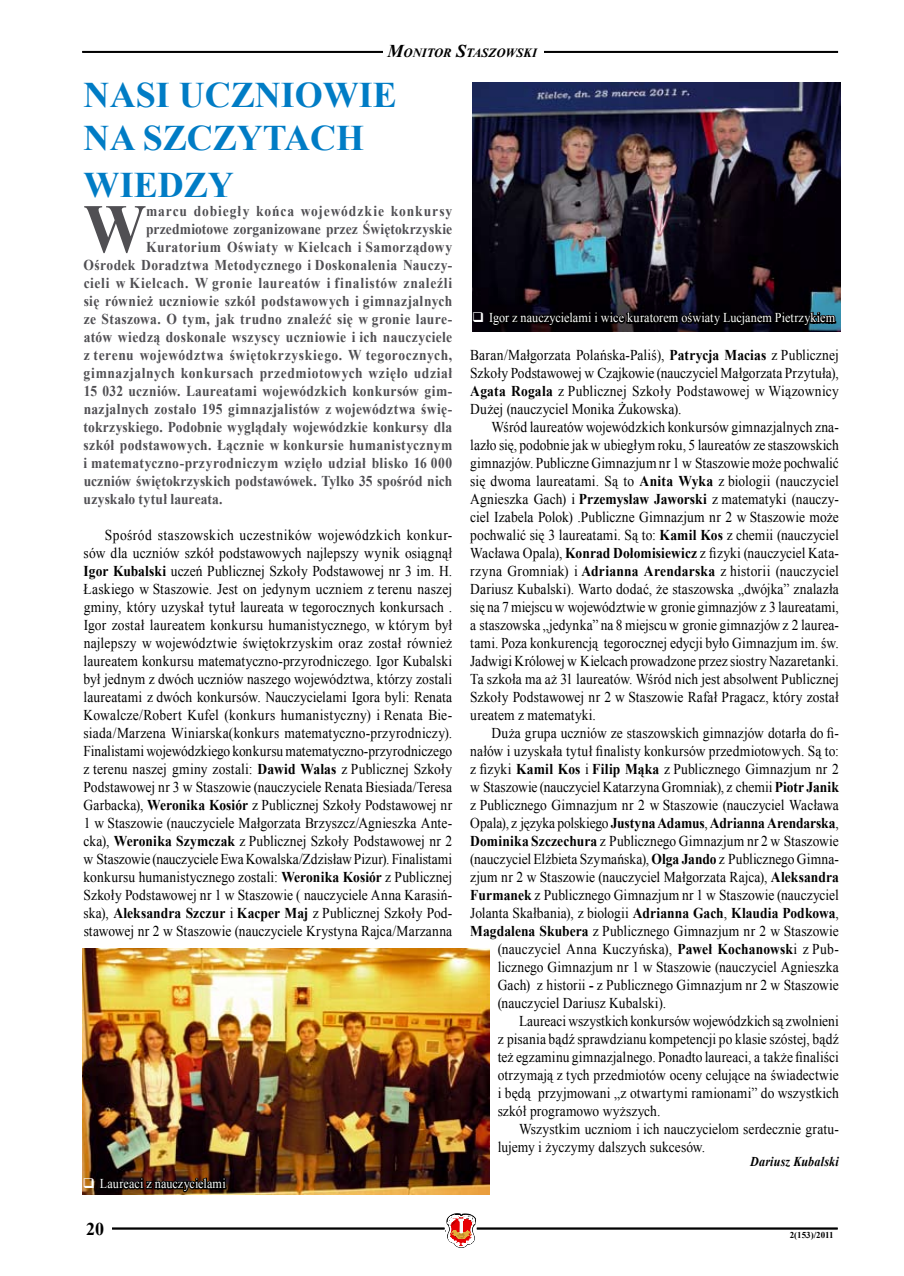
<style>
.page{position:relative;width:904px;height:1276px;background:#fff}
.page>*{position:absolute;margin:0;border:0;box-sizing:border-box;transform-origin:0 0}
.t1{font:700 69.3px "Times New Roman";color:#504f53;scale:.9 1}
.t2{font:700 36px "Times New Roman";color:#007cc5}
.t3{font:700 18px "Times New Roman";color:#000}
.t4{font:15px/18px "Times New Roman";letter-spacing:.005em;color:#000;text-align:justify;scale:.9 1}
.t5{font:700 15px "Times New Roman";letter-spacing:.025em;color:#504f53;scale:.9 1}
.t6{font:700 15px "Times New Roman";letter-spacing:.045em;color:#504f53;scale:.9 1}
.t7{font:700 15px "Times New Roman";letter-spacing:.005em;color:#504f53;scale:.9 1}
.t8{font:700 15px "Times New Roman";letter-spacing:-.01em;color:#000;scale:.9 1}
.t9{font:700 15px "Times New Roman";letter-spacing:.065em;color:#504f53;scale:.9 1}
.t10{font:13.5px "Times New Roman";letter-spacing:.005em;color:#fefefe;scale:.9 1}
.t11{font:italic 700 13.5px "Times New Roman";letter-spacing:.015em;color:#000;scale:.9 1}
.t12{font:italic 700 12.6px "Times New Roman";color:#000}
.t13{font:700 9px "Times New Roman";color:#000}
.s1{font-size:18px}
.s2{font-weight:700}
.s3{font-weight:400}
</style>
<div class="page">
<svg style="left:447px;top:1213px;width:29px;height:34px"></svg>
<hr style="left:477px;top:1227px;width:360px;height:1px;background:#000">
<hr style="left:477px;top:1228px;width:360px;height:1px;background:#000">
<hr style="left:112px;top:1227px;width:332px;height:1px;background:#000">
<hr style="left:112px;top:1228px;width:332px;height:1px;background:#000">
<hr style="left:82px;top:51px;width:756px;height:1px;background:#000">
<hr style="left:82px;top:52px;width:756px;height:1px;background:#000">
<div style="left:383px;top:41px;width:161px;height:21px;background:#fff"></div>
<img style="left:472px;top:82px;width:368px;height:250px">
<img style="left:83px;top:948px;width:406px;height:246px">
<svg style="left:98px;top:1170px;width:130px;height:25px;background:#351b0b"></svg>
<svg style="left:487px;top:303px;width:350px;height:26px;background:#080a11"></svg>
<p class="t12" style="left:387px;top:44px;width:151px"><span class="s1">M</span>ONITOR <span class="s1">S</span>TASZOWSKI</p>
<h2 class="t2" style="left:84px;top:70px;width:47px">Nasi</h2>
<h2 class="t2" style="left:179px;top:70px;width:26px">uczniowi</h2>
<h2 class="t2" style="left:373px;top:70px;width:26px">e</h2>
<h2 class="t2" style="left:84px;top:113px;width:83px">na szcz</h2>
<h2 class="t2" style="left:237px;top:113px;width:129px">ytach</h2>
<h2 class="t2" style="left:84px;top:160px;width:152px">wiedzy</h2>
<h1 class="t1" style="left:84px;top:181px;width:71px">W</h1>
<p class="t9" style="left:146px;top:201px;width:342px">marcu dobiegły końca wojewódzkie konkursy</p>
<p class="t7" style="left:146px;top:219px;width:341px">przedmiotowe zorganizowane przez Świętokrzyskie</p>
<p class="t5" style="left:146px;top:237px;width:342px">Kuratorium Oświaty w Kielcach i Samorządowy</p>
<p class="t5" style="left:84px;top:255px;width:411px">Ośrodek Doradztwa Metodycznego i Doskonalenia Nauczy-</p>
<p class="t6" style="left:84px;top:273px;width:411px">cieli w Kielcach. W gronie laureatów i finalistów znaleźli</p>
<p class="t5" style="left:84px;top:291px;width:411px">się również uczniowie szkół podstawowych i gimnazjalnych</p>
<p class="t5" style="left:84px;top:309px;width:411px">ze Staszowa. O tym, jak trudno znaleźć się w gronie laure-</p>
<p class="t5" style="left:84px;top:327px;width:411px">atów wiedzą doskonale wszyscy uczniowie i ich nauczyciele</p>
<p class="t5" style="left:84px;top:345px;width:411px">z terenu województwa świętokrzyskiego. W tegorocznych,</p>
<p class="t6" style="left:84px;top:363px;width:411px">gimnazjalnych konkursach przedmiotowych wzięło udział</p>
<p class="t5" style="left:84px;top:381px;width:411px">15 032 uczniów. Laureatami wojewódzkich konkursów gim-</p>
<p class="t5" style="left:84px;top:399px;width:411px">nazjalnych zostało 195 gimnazjalistów z województwa świę-</p>
<p class="t5" style="left:84px;top:417px;width:411px">tokrzyskiego. Podobnie wyglądały wojewódzkie konkursy dla</p>
<p class="t5" style="left:84px;top:435px;width:411px">szkół podstawowych. Łącznie w konkursie humanistycznym</p>
<p class="t5" style="left:84px;top:453px;width:411px">i matematyczno-przyrodniczym wzięło udział blisko 16 000</p>
<p class="t7" style="left:84px;top:471px;width:411px">uczniów świętokrzyskich podstawówek. Tylko 35 spośród nich</p>
<p class="t5" style="left:84px;top:489px;width:156px">uzyskało tytuł laureata.</p>
<p class="t4" style="left:84px;top:526px;width:411px;text-indent:21px">Spośród staszowskich uczestników wojewódzkich konkur&shy;sów dla uczniów szkół podstawowych najlepszy wynik osiągnął <span class="s2">Igor Kubalski</span> uczeń Publicznej Szkoły Podstawowej nr 3 im. H.<br>Łaskiego w Staszowie. Jest on jedynym uczniem z terenu naszej gminy, który uzyskał tytuł laureata w tegorocznych konkursach .<br>Igor został laureatem konkursu humanistycznego, w którym był najlepszy w województwie świętokrzyskim oraz został również laureatem konkursu matematyczno-przyrodniczego. Igor Kubalski był jednym z dwóch uczniów naszego województwa, którzy zostali laureatami z dwóch konkursów. Nauczycielami Igora byli: Renata Kowalcze/Robert Kufel (konkurs humanistyczny) i Renata Bie&shy;siada/Marzena Winiarska(konkurs matematyczno-przyrodniczy).<br>Finalistami wojewódzkiego konkursu matematyczno-przyrodniczego z terenu naszej gminy zostali: <span class="s2">Dawid Walas</span> z Publicznej Szkoły Podstawowej nr 3 w Staszowie (nauczyciele Renata Biesiada/Teresa Garbacka), <span class="s2">Weronika Kosiór</span> z Publicznej Szkoły Podstawowej nr 1 w Staszowie (nauczyciele Małgorzata Brzyszcz/Agnieszka Ante&shy;cka), <span class="s2">Weronika Szymczak</span> z Publicznej Szkoły Podstawowej nr 2 w Staszowie (nauczyciele Ewa Kowalska/Zdzisław Pizur). Finalistami konkursu humanistycznego zostali: <span class="s2">Weronika Kosiór</span> z Publicznej Szkoły Podstawowej nr 1 w Staszowie ( nauczyciele Anna Karasiń&shy;ska), <span class="s2">Aleksandra Szczur</span> i <span class="s2">Kacper Maj</span> z Publicznej Szkoły Pod&shy;stawowej nr 2 w Staszowie (nauczyciele Krystyna Rajca/Marzanna</p>
<p class="t10" style="left:83px;top:1174px;width:160px">❑ Laureaci z nauczycielami</p>
<p class="t3" style="left:86px;top:1216px;width:19px">20</p>
<p class="t10" style="left:472px;top:309px;width:405px">❑ Igor z nauczycielami i wice kuratorem oświaty Lucjanem Pietrzykiem</p>
<p class="t4" style="left:470px;top:346px;width:411px">Baran/Małgorzata Polańska-Paliś), <span class="s2">Patrycja Macias</span> z Publicznej Szkoły Podstawowej w Czajkowie (nauczyciel Małgorzata Przytuła), <span class="s2">Agata Rogala</span> z Publicznej Szkoły Podstawowej w Wiązownicy Dużej (nauczyciel Monika Żukowska).</p>
<p class="t4" style="left:470px;top:418px;width:411px;text-indent:21px">Wśród laureatów wojewódzkich konkursów gimnazjalnych zna&shy;lazło się, podobnie jak w ubiegłym roku, 5 laureatów ze staszowskich gimnazjów. Publiczne Gimnazjum nr 1 w Staszowie może pochwalić się dwoma laureatami. Są to <span class="s2">Anita Wyka</span> z biologii (nauczyciel Agnieszka Gach) i <span class="s2">Przemysław Jaworski</span> z matematyki (nauczy&shy;ciel Izabela Polok) .Publiczne Gimnazjum nr 2 w Staszowie może pochwalić się 3 laureatami. Są to: <span class="s2">Kamil Kos</span> z chemii (nauczyciel Wacława Opala), <span class="s2">Konrad Dołomisiewicz</span> z fizyki (nauczyciel Kata&shy;rzyna Gromniak) i <span class="s2">Adrianna Arendarska</span> z historii (nauczyciel Dariusz Kubalski). Warto dodać, że staszowska „dwójka” znalazła się na 7 miejscu w województwie w gronie gimnazjów z 3 laureatami, a staszowska „jedynka” na 8 miejscu w gronie gimnazjów z 2 laurea&shy;tami. Poza konkurencją tegorocznej edycji było Gimnazjum im. św.<br>Jadwigi Królowej w Kielcach prowadzone przez siostry Nazaretanki.<br>Ta szkoła ma aż 31 laureatów. Wśród nich jest absolwent Publicznej Szkoły Podstawowej nr 2 w Staszowie Rafał Pragacz, który został ureatem z matematyki.</p>
<p class="t4" style="left:491px;top:724px;width:387px">Duża grupa uczniów ze staszowskich gimnazjów dotarła do fi-</p>
<p class="t4" style="left:470px;top:742px;width:411px">nałów i uzyskała tytuł finalisty konkursów przedmiotowych. Są to:</p>
<p class="t4" style="left:470px;top:760px;width:411px">z fizyki <span class="s2">Kamil Kos</span> i <span class="s2">Filip Mąka</span> z Publicznego Gimnazjum nr 2</p>
<p class="t4" style="left:470px;top:778px;width:411px">w Staszowie (nauczyciel Katarzyna Gromniak), z chemii <span class="s2">Piotr Janik</span></p>
<p class="t4" style="left:470px;top:796px;width:411px">z Publicznego Gimnazjum nr 2 w Staszowie (nauczyciel Wacława</p>
<p class="t8" style="left:470px;top:813px;width:411px"><span class="s3">Opala), z języka polskiego</span> Justyna Adamus<span class="s3">,</span> Adrianna Arendarska<span class="s3">,</span></p>
<p class="t4" style="left:470px;top:832px;width:411px"><span class="s2">Dominika Szczechura</span> z Publicznego Gimnazjum nr 2 w Staszowie</p>
<p class="t4" style="left:470px;top:850px;width:411px">(nauczyciel Elżbieta Szymańska), <span class="s2">Olga Jando</span> z Publicznego Gimna-</p>
<p class="t4" style="left:470px;top:868px;width:411px">zjum nr 2 w Staszowie (nauczyciel Małgorzata Rajca), <span class="s2">Aleksandra</span></p>
<p class="t4" style="left:470px;top:886px;width:411px"><span class="s2">Furmanek</span> z Publicznego Gimnazjum nr 1 w Staszowie (nauczyciel</p>
<p class="t4" style="left:470px;top:904px;width:411px">Jolanta Skałbania), z biologii <span class="s2">Adrianna Gach</span>, <span class="s2">Klaudia Podkowa</span>,</p>
<p class="t4" style="left:470px;top:922px;width:411px"><span class="s2">Magdalena Skubera</span> z Publicznego Gimnazjum nr 2 w Staszowie</p>
<p class="t4" style="left:497px;top:940px;width:380px">(nauczyciel Anna Kuczyńska), <span class="s2">Paweł Kochanowsk</span>i z Pub-</p>
<p class="t4" style="left:497px;top:958px;width:380px">licznego Gimnazjum nr 1 w Staszowie (nauczyciel Agnieszka</p>
<p class="t4" style="left:497px;top:976px;width:380px">Gach) z historii <span class="s2">-</span> z Publicznego Gimnazjum nr 2 w Staszowie</p>
<p class="t4" style="left:497px;top:994px;width:188px">(nauczyciel Dariusz Kubalski).</p>
<p class="t4" style="left:519px;top:1012px;width:357px">Laureaci wszystkich konkursów wojewódzkich są zwolnieni</p>
<p class="t4" style="left:497px;top:1030px;width:380px">z pisania bądź sprawdzianu kompetencji po klasie szóstej, bądź</p>
<p class="t4" style="left:497px;top:1048px;width:380px">też egzaminu gimnazjalnego. Ponadto laureaci, a także finaliści</p>
<p class="t4" style="left:497px;top:1066px;width:380px">otrzymają z tych przedmiotów oceny celujące na świadectwie</p>
<p class="t4" style="left:497px;top:1084px;width:380px">i będą przyjmowani „z otwartymi ramionami” do wszystkich</p>
<p class="t4" style="left:497px;top:1102px;width:182px">szkół programowo wyższych.</p>
<p class="t4" style="left:519px;top:1120px;width:357px">Wszystkim uczniom i ich nauczycielom serdecznie gratu-</p>
<p class="t4" style="left:497px;top:1138px;width:232px">lujemy i życzymy dalszych sukcesów.</p>
<p class="t11" style="left:750px;top:1152px;width:100px">DARIUSZ KUBALSKI</p>
<p class="t13" style="left:789px;top:1229px;width:46px">2(153)/2011</p>
</div>
